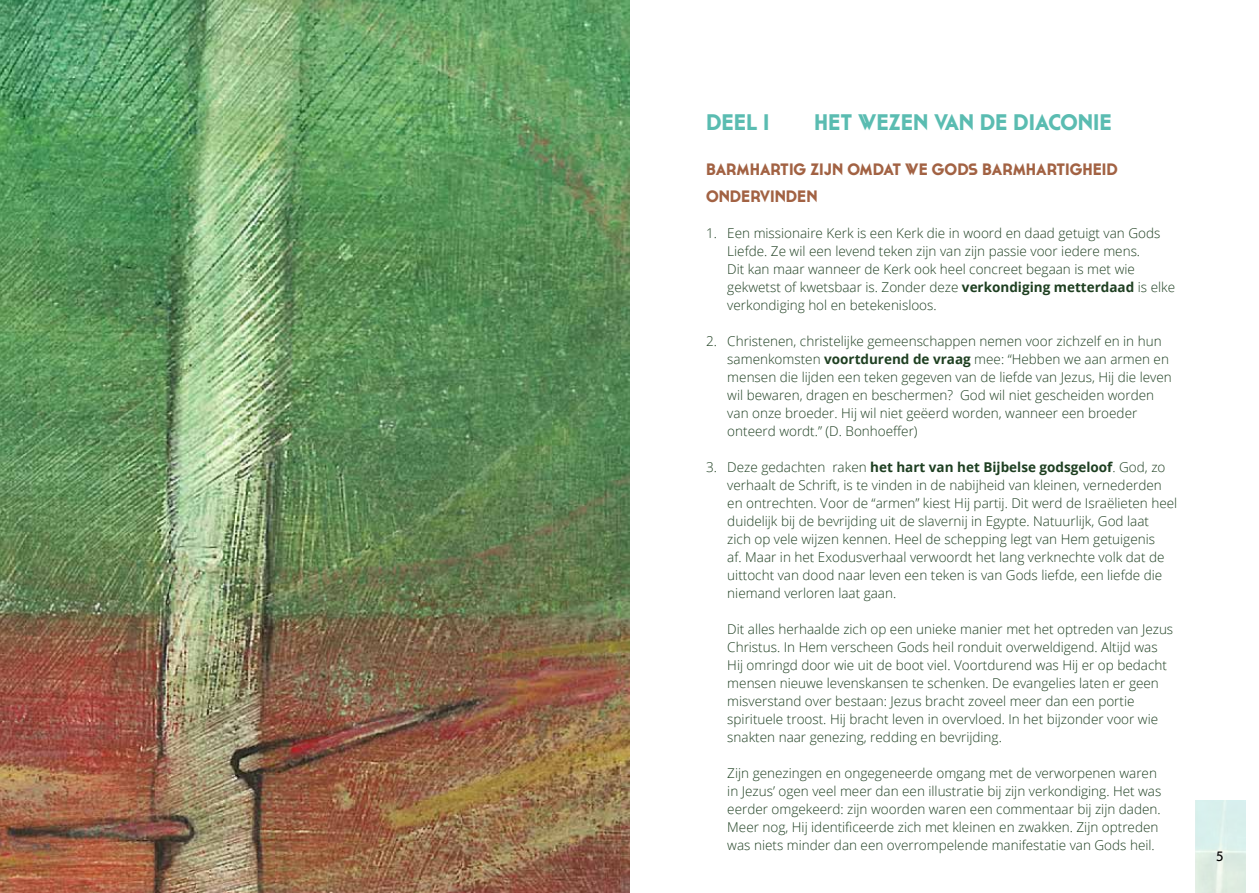
<style>
.page{position:relative;width:1259px;height:893px;background:#fff}
.page>*{position:absolute;margin:0;border:0;box-sizing:border-box;transform-origin:0 0}
.t1{font:700 22.5px "Cassannet";color:#5abcb1}
.t2{font:700 16.5px/27px "Cassannet";color:#a26243}
.t3{font:300 13.5px/18px "Open Sans";color:#1e3f21}
.t4{font:13.5px "Cassannet";color:#000}
.s1{font-weight:700}
</style>
<div class="page">
<img style="left:1195px;top:801px;width:51px;height:92px">
<img style="left:0;top:0;width:629px;height:893px">
<h1 class="t1" style="left:706px;top:109px;width:65px">DEEL I</h1>
<h1 class="t1" style="left:814px;top:109px;width:299px">HET WEZEN VAN DE DIACONIE</h1>
<p class="t2" style="left:706px;top:156px;width:413px">BARMHARTIG ZIJN OMDAT WE GODS BARMHARTIGHEID<br>ONDERVINDEN</p>
<p class="t3" style="left:727px;top:224px;width:449px;text-indent:-21px">1. Een missionaire Kerk is een Kerk die in woord en daad getuigt van Gods Liefde. Ze wil een levend teken zijn van zijn passie voor iedere mens.<br>Dit kan maar wanneer de Kerk ook heel concreet begaan is met wie gekwetst of kwetsbaar is. Zonder deze <span class="s1">verkondiging metterdaad</span> is elke verkondiging hol en betekenisloos.</p>
<p class="t3" style="left:727px;top:332px;width:446px;text-indent:-21px">2. Christenen, christelijke gemeenschappen nemen voor zichzelf en in hun samenkomsten <span class="s1">voortdurend de vraag</span> mee: “Hebben we aan armen en mensen die lijden een teken gegeven van de liefde van Jezus, Hij die leven wil bewaren, dragen en beschermen? God wil niet gescheiden worden van onze broeder. Hij wil niet geëerd worden, wanneer een broeder onteerd wordt.” (D. Bonhoeffer)</p>
<p class="t3" style="left:727px;top:458px;width:451px;text-indent:-21px">3. Deze gedachten raken <span class="s1">het hart van het Bijbelse godsgeloof</span>. God, zo verhaalt de Schrift, is te vinden in de nabijheid van kleinen, vernederden en ontrechten. Voor de “armen” kiest Hij partij. Dit werd de Israëlieten heel duidelijk bij de bevrijding uit de slavernij in Egypte. Natuurlijk, God laat<br>zich op vele wijzen kennen. Heel de schepping legt van Hem getuigenis<br>af. Maar in het Exodusverhaal verwoordt het lang verknechte volk dat de uittocht van dood naar leven een teken is van Gods liefde, een liefde die niemand verloren laat gaan.</p>
<p class="t3" style="left:727px;top:620px;width:447px">Dit alles herhaalde zich op een unieke manier met het optreden van Jezus Christus. In Hem verscheen Gods heil ronduit overweldigend. Altijd was Hij omringd door wie uit de boot viel. Voortdurend was Hij er op bedacht mensen nieuwe levenskansen te schenken. De evangelies laten er geen misverstand over bestaan: Jezus bracht zoveel meer dan een portie spirituele troost. Hij bracht leven in overvloed. In het bijzonder voor wie snakten naar genezing, redding en bevrijding.</p>
<p class="t3" style="left:727px;top:764px;width:435px">Zijn genezingen en ongegeneerde omgang met de verworpenen waren in Jezus’ ogen veel meer dan een illustratie bij zijn verkondiging. Het was eerder omgekeerd: zijn woorden waren een commentaar bij zijn daden.<br>Meer nog, Hij identificeerde zich met kleinen en zwakken. Zijn optreden was niets minder dan een overrompelende manifestatie van Gods heil.</p>
<p class="t4" style="left:1216px;top:848px;width:8px">5</p>
</div>
